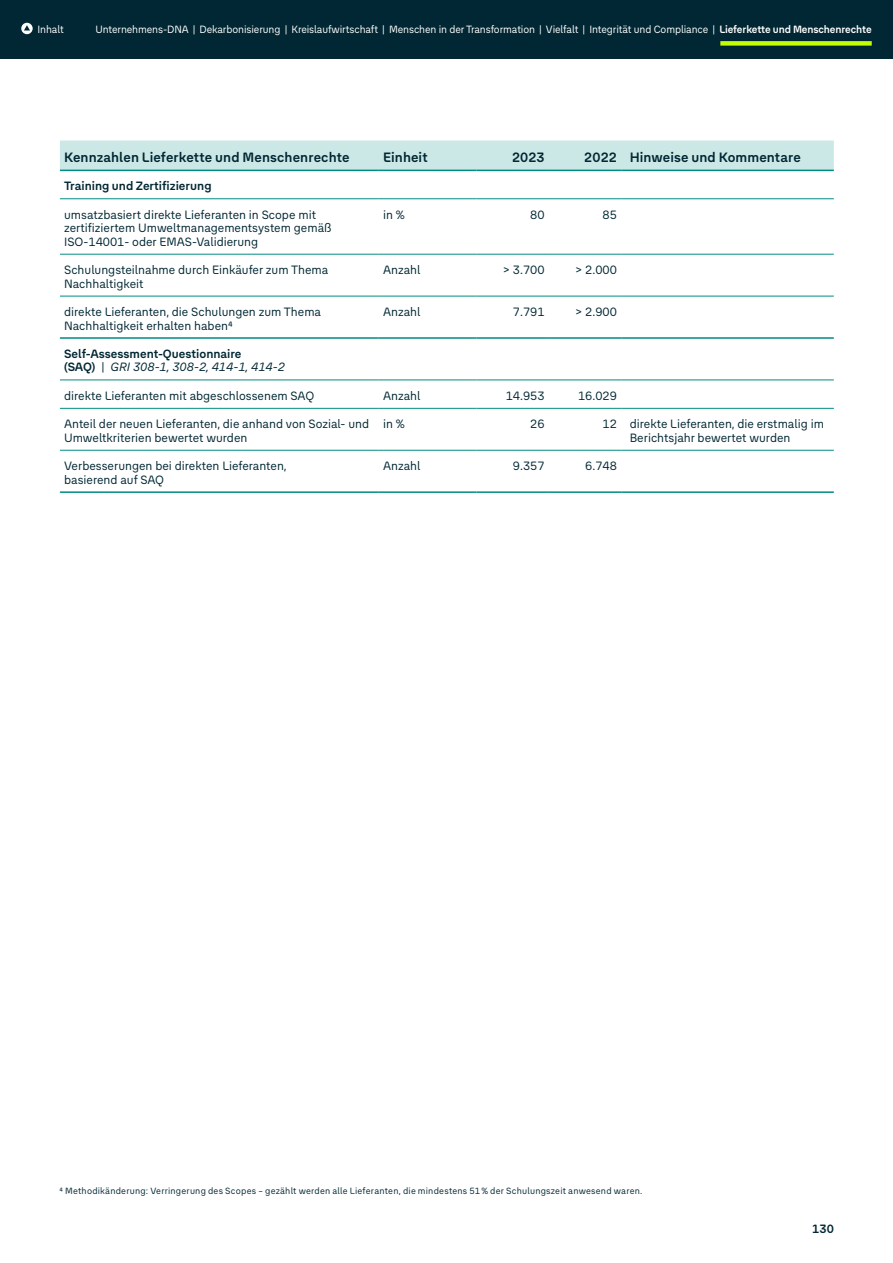
<style>
.page{position:relative;width:893px;height:1263px;background:#fff}
.page>*{position:absolute;margin:0;border:0;box-sizing:border-box;transform-origin:0 0}
.Tabellenkopf{font:700 13.5px "The Group TEXT Pro";letter-spacing:.005em;color:#002733}
.Tabellenkopf_rechtsbdg{font:700 13.5px "The Group TEXT Pro";color:#002733}
.Tabellenkoerper{font:12px/13.5px "The Group TEXT Pro";color:#002733}
.Tabellenkoerper-2{font:700 12px/13.5px "The Group TEXT Pro";color:#002733}
.Tabellenkoerper_rechtsbdg{font:12px "The Group TEXT Pro";color:#002733}
.t1{font:10.5px "The Group TEXT Pro";letter-spacing:-.01em;color:#fff}
.Group_Fussnote{font:9px "The Group TEXT Pro";letter-spacing:.025em;color:#002733}
.s1{font-weight:700}
.s2{font-weight:400}
.s3{font-weight:400;font-style:italic}
</style>
<div class="page">
<div style="left:60px;top:141px;width:774px;height:29px;background:#cce8e6"></div>
<svg style="left:60px;top:171px;width:774px;height:279px"></svg>
<hr style="left:60px;top:254px;width:319px;height:1px;background:#008c82">
<hr style="left:379px;top:254px;width:98px;height:1px;background:#008c82">
<hr style="left:477px;top:254px;width:72px;height:1px;background:#008c82">
<hr style="left:549px;top:254px;width:72px;height:1px;background:#008c82">
<hr style="left:621px;top:254px;width:213px;height:1px;background:#008c82">
<hr style="left:60px;top:296px;width:319px;height:1px;background:#008c82">
<hr style="left:379px;top:296px;width:98px;height:1px;background:#008c82">
<hr style="left:477px;top:296px;width:72px;height:1px;background:#008c82">
<hr style="left:549px;top:296px;width:72px;height:1px;background:#008c82">
<hr style="left:621px;top:296px;width:213px;height:1px;background:#008c82">
<hr style="left:60px;top:337px;width:319px;height:2px;background:#008c82">
<hr style="left:379px;top:337px;width:98px;height:2px;background:#008c82">
<hr style="left:477px;top:337px;width:72px;height:2px;background:#008c82">
<hr style="left:549px;top:337px;width:72px;height:2px;background:#008c82">
<hr style="left:621px;top:337px;width:213px;height:2px;background:#008c82">
<hr style="left:60px;top:380px;width:319px;height:1px;background:#008c82">
<hr style="left:379px;top:380px;width:98px;height:1px;background:#008c82">
<hr style="left:549px;top:380px;width:72px;height:1px;background:#008c82">
<hr style="left:621px;top:380px;width:213px;height:1px;background:#008c82">
<hr style="left:60px;top:198px;width:319px;height:1px;background:#008c82">
<hr style="left:379px;top:198px;width:98px;height:1px;background:#008c82">
<hr style="left:477px;top:198px;width:72px;height:1px;background:#008c82">
<hr style="left:549px;top:198px;width:72px;height:1px;background:#008c82">
<hr style="left:621px;top:198px;width:213px;height:1px;background:#008c82">
<hr style="left:477px;top:380px;width:72px;height:1px;background:#008c82">
<hr style="left:477px;top:491px;width:72px;height:2px;background:#008c82">
<hr style="left:60px;top:408px;width:319px;height:1px;background:#008c82">
<hr style="left:379px;top:408px;width:98px;height:1px;background:#008c82">
<hr style="left:477px;top:408px;width:72px;height:1px;background:#008c82">
<hr style="left:549px;top:408px;width:72px;height:1px;background:#008c82">
<hr style="left:621px;top:408px;width:213px;height:1px;background:#008c82">
<hr style="left:60px;top:450px;width:319px;height:1px;background:#008c82">
<hr style="left:379px;top:450px;width:98px;height:1px;background:#008c82">
<hr style="left:477px;top:450px;width:72px;height:1px;background:#008c82">
<hr style="left:549px;top:450px;width:72px;height:1px;background:#008c82">
<hr style="left:621px;top:450px;width:213px;height:1px;background:#008c82">
<hr style="left:60px;top:491px;width:319px;height:2px;background:#008c82">
<hr style="left:379px;top:491px;width:98px;height:2px;background:#008c82">
<hr style="left:549px;top:491px;width:72px;height:2px;background:#008c82">
<hr style="left:621px;top:491px;width:213px;height:2px;background:#008c82">
<hr style="left:60px;top:170px;width:319px;height:1px;background:#008c82">
<hr style="left:379px;top:170px;width:98px;height:1px;background:#008c82">
<hr style="left:477px;top:170px;width:72px;height:1px;background:#008c82">
<hr style="left:549px;top:170px;width:72px;height:1px;background:#008c82">
<hr style="left:621px;top:170px;width:213px;height:1px;background:#008c82">
<div style="left:0;top:0;width:893px;height:59px;background:#002733"></div>
<svg style="left:21px;top:23px;width:12px;height:11px"></svg>
<svg style="left:24px;top:25px;width:6px;height:6px"></svg>
<div style="left:720px;top:41px;width:152px;height:5px;background:#c2fe06"></div>
<p class="t1" style="left:38px;top:21px;width:28px">Inhalt</p>
<p class="t1" style="left:96px;top:21px;width:778px">Unternehmens-DNA | Dekarbonisierung | Kreislaufwirtschaft | Menschen in der Transformation | Vielfalt | Integrität und Compliance | <span class="s1">Lieferkette und Menschenrechte</span></p>
<p class="Tabellenkopf" style="left:64px;top:147px;width:287px">Kennzahlen Lieferkette und Menschenrechte</p>
<p class="Tabellenkopf" style="left:383px;top:147px;width:46px">Einheit</p>
<p class="Tabellenkopf_rechtsbdg" style="left:512px;top:147px;width:34px">2023</p>
<p class="Tabellenkopf_rechtsbdg" style="left:584px;top:147px;width:34px">2022</p>
<p class="Tabellenkopf" style="left:630px;top:147px;width:173px">Hinweise und Kommentare</p>
<p class="Tabellenkoerper-2" style="left:64px;top:178px;width:149px">Training und Zertifizierung</p>
<p class="Tabellenkoerper" style="left:64px;top:207px;width:269px">umsatzbasiert direkte Lieferanten in Scope mit zertifiziertem Umweltmanagementsystem gemäß<br>ISO-14001- oder EMAS-Validierung</p>
<p class="Tabellenkoerper" style="left:383px;top:207px;width:23px">in %</p>
<p class="Tabellenkoerper_rechtsbdg" style="left:530px;top:206px;width:16px">80</p>
<p class="Tabellenkoerper_rechtsbdg" style="left:603px;top:206px;width:16px">85</p>
<p class="Tabellenkoerper" style="left:64px;top:262px;width:266px">Schulungsteilnahme durch Einkäufer zum Thema<br>Nachhaltigkeit</p>
<p class="Tabellenkoerper" style="left:383px;top:262px;width:39px">Anzahl</p>
<p class="Tabellenkoerper_rechtsbdg" style="left:503px;top:261px;width:43px">&gt; 3.700</p>
<p class="Tabellenkoerper_rechtsbdg" style="left:575px;top:261px;width:43px">&gt; 2.000</p>
<p class="Tabellenkoerper" style="left:64px;top:304px;width:258px">direkte Lieferanten, die Schulungen zum Thema<br>Nachhaltigkeit erhalten haben4</p>
<p class="Tabellenkoerper" style="left:383px;top:304px;width:39px">Anzahl</p>
<p class="Tabellenkoerper_rechtsbdg" style="left:513px;top:303px;width:33px">7.791</p>
<p class="Tabellenkoerper_rechtsbdg" style="left:575px;top:303px;width:43px">&gt; 2.900</p>
<p class="Tabellenkoerper-2" style="left:64px;top:346px;width:222px">Self-Assessment-Questionnaire<br>(SAQ) <span class="s2">|</span> <span class="s3">GRI 308-1, 308-2, 414-1, 414-2</span></p>
<p class="Tabellenkoerper" style="left:64px;top:388px;width:252px">direkte Lieferanten mit abgeschlossenem SAQ</p>
<p class="Tabellenkoerper" style="left:383px;top:388px;width:39px">Anzahl</p>
<p class="Tabellenkoerper_rechtsbdg" style="left:506px;top:387px;width:40px">14.953</p>
<p class="Tabellenkoerper_rechtsbdg" style="left:578px;top:387px;width:40px">16.029</p>
<p class="Tabellenkoerper" style="left:64px;top:416px;width:307px">Anteil der neuen Lieferanten, die anhand von Sozial- und<br>Umweltkriterien bewertet wurden</p>
<p class="Tabellenkoerper" style="left:383px;top:416px;width:23px">in %</p>
<p class="Tabellenkoerper_rechtsbdg" style="left:530px;top:415px;width:16px">26</p>
<p class="Tabellenkoerper_rechtsbdg" style="left:603px;top:415px;width:16px">12</p>
<p class="Tabellenkoerper" style="left:630px;top:416px;width:196px">direkte Lieferanten, die erstmalig im<br>Berichtsjahr bewertet wurden</p>
<p class="Tabellenkoerper" style="left:64px;top:458px;width:224px">Verbesserungen bei direkten Lieferanten, basierend auf SAQ</p>
<p class="Tabellenkoerper" style="left:383px;top:458px;width:39px">Anzahl</p>
<p class="Tabellenkoerper_rechtsbdg" style="left:513px;top:457px;width:33px">9.357</p>
<p class="Tabellenkoerper_rechtsbdg" style="left:585px;top:457px;width:33px">6.748</p>
<p class="Group_Fussnote" style="left:60px;top:1184px;width:584px">4 Methodikänderung: Verringerung des Scopes – gezählt werden alle Lieferanten, die mindestens 51 % der Schulungszeit anwesend waren.</p>
<p class="Tabellenkoerper-2" style="left:812px;top:1221px;width:23px">130</p>
</div>
